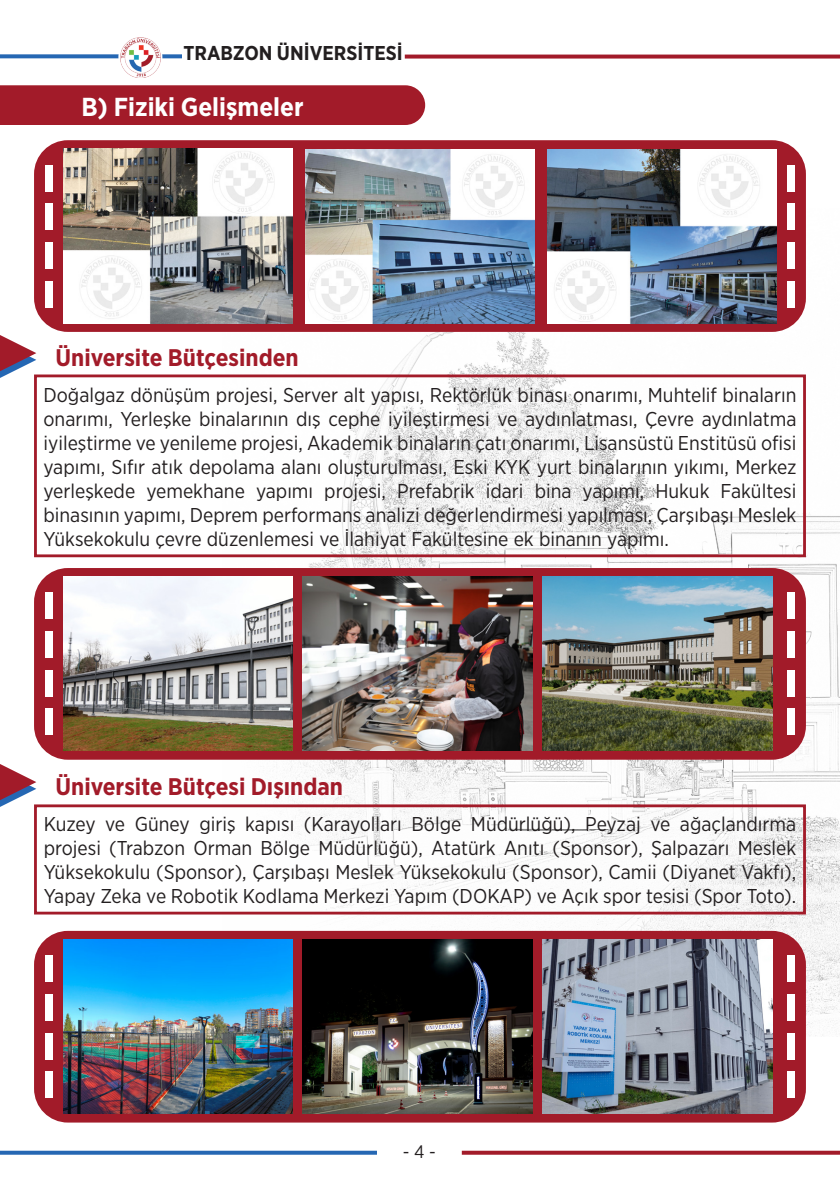
<style>
.page{position:relative;width:840px;height:1191px;background:#fff}
.page>*{position:absolute;margin:0;border:0;box-sizing:border-box;transform-origin:0 0}
.t1{font:700 26px "Gotham Narrow";color:#fff}
.t2{font:700 24px "Gotham Narrow";color:#a21b29}
.t3{font:20px/24px "Gotham Narrow";color:#231f20;text-align:justify}
.t4{font:700 20px "Gotham Narrow";color:#231f20}
.t5{font:18px "Gotham Narrow";color:#231f20}
</style>
<div class="page">
<img style="left:222px;top:208px;width:617px;height:829px">
<svg style="left:0;top:54px;width:182px;height:4px"></svg>
<svg style="left:404px;top:55px;width:435px;height:4px;background:#ac3440"></svg>
<svg style="left:118px;top:35px;width:44px;height:44px"></svg>
<img style="left:120px;top:37px;width:40px;height:40px">
<svg style="left:0;top:1150px;width:377px;height:4px;background:#4c82c0"></svg>
<svg style="left:461px;top:1150px;width:378px;height:4px;background:#b24450"></svg>
<div style="left:34px;top:931px;width:771px;height:191px;background:#a21b29;border-radius:34px"></div>
<div style="left:45px;top:955px;width:7px;height:27px;background:#fff"></div>
<div style="left:45px;top:994px;width:7px;height:26px;background:#fff"></div>
<div style="left:45px;top:1032px;width:7px;height:27px;background:#fff"></div>
<div style="left:45px;top:1071px;width:7px;height:27px;background:#fff"></div>
<div style="left:787px;top:955px;width:7px;height:27px;background:#fff"></div>
<div style="left:787px;top:994px;width:7px;height:26px;background:#fff"></div>
<div style="left:787px;top:1032px;width:7px;height:27px;background:#fff"></div>
<div style="left:787px;top:1071px;width:7px;height:27px;background:#fff"></div>
<div style="left:34px;top:374px;width:771px;height:183px;border:3px solid #a21b29"></div>
<div style="left:34px;top:804px;width:771px;height:110px;border:3px solid #a21b29"></div>
<div style="left:34px;top:568px;width:771px;height:191px;background:#a21b29;border-radius:34px"></div>
<img style="left:303px;top:577px;width:229px;height:174px">
<img style="left:542px;top:577px;width:229px;height:174px">
<img style="left:63px;top:577px;width:229px;height:174px">
<img style="left:542px;top:939px;width:229px;height:174px">
<img style="left:303px;top:939px;width:229px;height:174px">
<img style="left:63px;top:939px;width:229px;height:174px">
<div style="left:45px;top:592px;width:7px;height:27px;background:#fff"></div>
<div style="left:45px;top:631px;width:7px;height:27px;background:#fff"></div>
<div style="left:45px;top:670px;width:7px;height:26px;background:#fff"></div>
<div style="left:45px;top:708px;width:7px;height:27px;background:#fff"></div>
<div style="left:787px;top:592px;width:7px;height:27px;background:#fff"></div>
<div style="left:787px;top:631px;width:7px;height:27px;background:#fff"></div>
<div style="left:787px;top:670px;width:7px;height:26px;background:#fff"></div>
<div style="left:787px;top:708px;width:7px;height:27px;background:#fff"></div>
<div style="left:34px;top:140px;width:771px;height:192px;background:#a21b29;border-radius:34px"></div>
<div style="left:45px;top:165px;width:7px;height:26px;background:#fff"></div>
<div style="left:45px;top:203px;width:7px;height:27px;background:#fff"></div>
<div style="left:45px;top:242px;width:7px;height:27px;background:#fff"></div>
<div style="left:45px;top:281px;width:7px;height:26px;background:#fff"></div>
<div style="left:787px;top:165px;width:7px;height:26px;background:#fff"></div>
<div style="left:787px;top:203px;width:7px;height:27px;background:#fff"></div>
<div style="left:787px;top:242px;width:7px;height:27px;background:#fff"></div>
<div style="left:787px;top:281px;width:7px;height:26px;background:#fff"></div>
<img style="left:63px;top:148px;width:229px;height:176px">
<img style="left:305px;top:149px;width:229px;height:174px">
<img style="left:547px;top:149px;width:229px;height:174px">
<div style="left:0;top:85px;width:425px;height:40px;background:#a21b29"></div>
<p class="t4" style="left:183px;top:41px;width:221px">TRABZON ÜNİVERSİTESİ</p>
<p class="t1" style="left:81px;top:90px;width:224px">B) Fiziki Gelişmeler</p>
<p class="t2" style="left:55px;top:342px;width:245px">Üniversite Bütçesinden</p>
<p class="t3" style="left:43px;top:382px;width:754px">Doğalgaz dönüşüm projesi, Server alt yapısı, Rektörlük binası onarımı, Muhtelif binaların onarımı, Yerleşke binalarının dış cephe iyileştirmesi ve aydınlatması, Çevre aydınlatma iyileştirme ve yenileme projesi, Akademik binaların çatı onarımı, Lisansüstü Enstitüsü ofisi yapımı, Sıfır atık depolama alanı oluşturulması, Eski KYK yurt binalarının yıkımı, Merkez yerleşkede yemekhane yapımı projesi, Prefabrik idari bina yapımı, Hukuk Fakültesi binasının yapımı, Deprem performans analizi değerlendirmesi yapılması, Çarşıbaşı Meslek Yüksekokulu çevre düzenlemesi ve İlahiyat Fakültesine ek binanın yapımı.</p>
<p class="t2" style="left:55px;top:771px;width:289px">Üniversite Bütçesi Dışından</p>
<p class="t3" style="left:44px;top:812px;width:753px">Kuzey ve Güney giriş kapısı (Karayolları Bölge Müdürlüğü), Peyzaj ve ağaçlandırma projesi (Trabzon Orman Bölge Müdürlüğü), Atatürk Anıtı (Sponsor), Şalpazarı Meslek Yüksekokulu (Sponsor), Çarşıbaşı Meslek Yüksekokulu (Sponsor), Camii (Diyanet Vakfı), Yapay Zeka ve Robotik Kodlama Merkezi Yapım (DOKAP) ve Açık spor tesisi (Spor Toto).</p>
<p class="t5" style="left:402px;top:1140px;width:35px">- 4 -</p>
</div>
